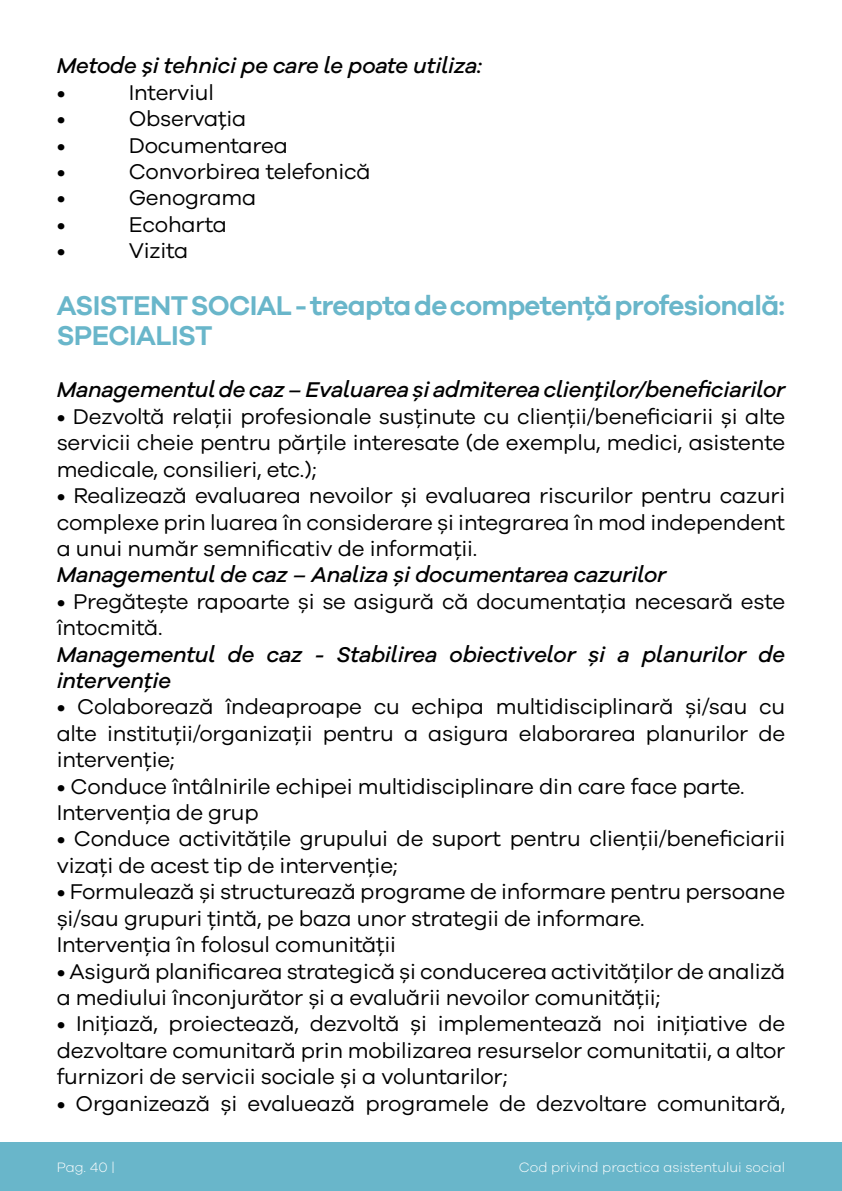
<style>
.page{position:relative;width:842px;height:1191px;background:#fff}
.page>*{position:absolute;margin:0;border:0;box-sizing:border-box;transform-origin:0 0}
.t1{font:600 28px/30px "Galano Grotesque";letter-spacing:-.025em;color:#69b6ca}
.t2{font:22px/26.4px "Galano Grotesque";letter-spacing:-.01em;color:#000}
.t3{font:italic 500 22px/26.4px "Galano Grotesque Alt";letter-spacing:-.01em;color:#000}
.t4{font:300 14px "Galano Grotesque";color:#fff}
</style>
<div class="page">
<div style="left:0;top:1142px;width:842px;height:49px;background:#69b6ca"></div>
<p class="t3" style="left:57px;top:52px;width:427px">Metode şi tehnici pe care le poate utiliza:</p>
<p class="t2" style="left:57px;top:78px;width:10px">•</p>
<p class="t2" style="left:129px;top:78px;width:87px">Interviul</p>
<p class="t2" style="left:57px;top:105px;width:10px">•</p>
<p class="t2" style="left:129px;top:105px;width:119px">Observaţia</p>
<p class="t2" style="left:57px;top:131px;width:10px">•</p>
<p class="t2" style="left:129px;top:131px;width:161px">Documentarea</p>
<p class="t2" style="left:57px;top:158px;width:10px">•</p>
<p class="t2" style="left:129px;top:158px;width:244px">Convorbirea telefonică</p>
<p class="t2" style="left:57px;top:184px;width:10px">•</p>
<p class="t2" style="left:129px;top:184px;width:129px">Genograma</p>
<p class="t2" style="left:57px;top:210px;width:10px">•</p>
<p class="t2" style="left:129px;top:210px;width:100px">Ecoharta</p>
<p class="t2" style="left:57px;top:237px;width:10px">•</p>
<p class="t2" style="left:129px;top:237px;width:61px">Vizita</p>
<p class="t1" style="left:57px;top:289px;width:730px">ASISTENT SOCIAL - treapta de competență profesională:<br>SPECIALIST</p>
<p class="t3" style="left:57px;top:376px;width:730px">Managementul de caz – Evaluarea și admiterea clienţilor/beneficiarilor</p>
<p class="t2" style="left:57px;top:402px;width:730px;text-align:justify">• Dezvoltă relații profesionale susținute cu clienții/beneficiarii și alte servicii cheie pentru părțile interesate (de exemplu, medici, asistente medicale, consilieri, etc.);</p>
<p class="t2" style="left:57px;top:482px;width:730px;text-align:justify">• Realizează evaluarea nevoilor și evaluarea riscurilor pentru cazuri complexe prin luarea în considerare și integrarea în mod independent a unui număr semnificativ de informații.</p>
<p class="t3" style="left:57px;top:561px;width:611px">Managementul de caz – Analiza și documentarea cazurilor</p>
<p class="t2" style="left:57px;top:587px;width:730px">• Pregătește rapoarte și se asigură că documentația necesară este întocmită.</p>
<p class="t3" style="left:57px;top:640px;width:730px">Managementul de caz - Stabilirea obiectivelor și a planurilor de intervenție</p>
<p class="t2" style="left:57px;top:693px;width:730px;text-align:justify">• Colaborează îndeaproape cu echipa multidisciplinară și/sau cu alte instituții/organizații pentru a asigura elaborarea planurilor de intervenție;</p>
<p class="t2" style="left:57px;top:772px;width:689px">• Conduce întâlnirile echipei multidisciplinare din care face parte.<br>Intervenția de grup</p>
<p class="t2" style="left:57px;top:825px;width:730px">• Conduce activitățile grupului de suport pentru clienții/beneficiarii vizați de acest tip de intervenție;</p>
<p class="t2" style="left:57px;top:878px;width:730px">• Formulează și structurează programe de informare pentru persoane și/sau grupuri țintă, pe baza unor strategii de informare.<br>Intervenția în folosul comunității</p>
<p class="t2" style="left:57px;top:957px;width:730px">• Asigură planificarea strategică și conducerea activităților de analiză a mediului înconjurător și a evaluării nevoilor comunității;</p>
<p class="t2" style="left:57px;top:1010px;width:730px;text-align:justify">• Inițiază, proiectează, dezvoltă și implementează noi inițiative de dezvoltare comunitară prin mobilizarea resurselor comunitatii, a altor furnizori de servicii sociale și a voluntarilor;</p>
<p class="t2" style="left:57px;top:1089px;width:730px">• Organizează și evaluează programele de dezvoltare comunitară,</p>
<p class="t4" style="left:57px;top:1159px;width:60px">Pag. 40 |</p>
<p class="t4" style="left:519px;top:1159px;width:268px">Cod privind practica asistentului social</p>
</div>
